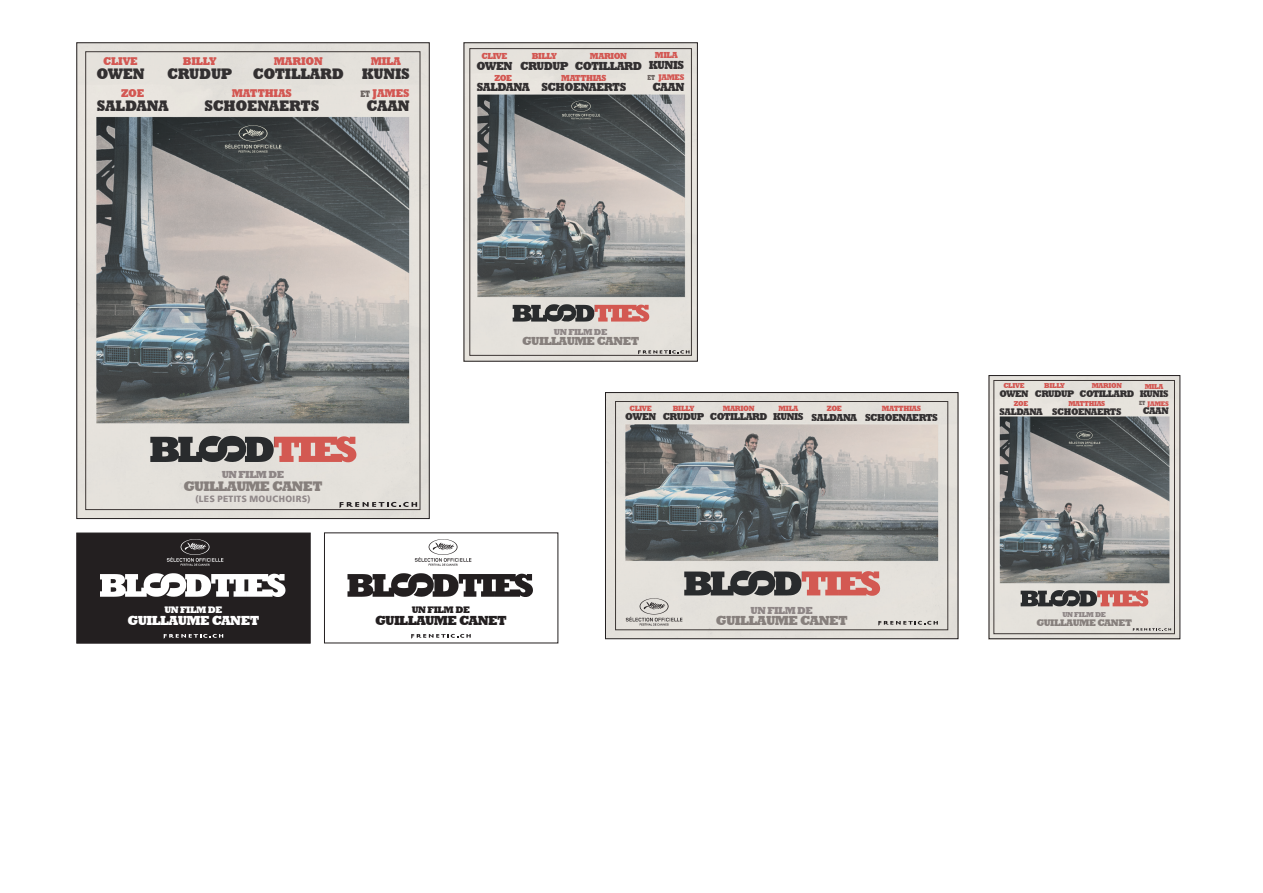
<style>
.page{position:relative;width:1263px;height:893px;background:#fff}
.page>*{position:absolute;margin:0;border:0;box-sizing:border-box;transform-origin:0 0}
.t1{font:800 15.6px "Rockwell";letter-spacing:-.02em;color:#333031;scale:.89 1}
.t2{font:800 14.25px "Rockwell";letter-spacing:-.05em;color:#867f7c;scale:.96 1}
.t3{font:800 13.5px "Rockwell";letter-spacing:-.05em;color:#fff;scale:.96 1}
.t4{font:800 13.5px "Rockwell";letter-spacing:-.05em;color:#231f20;scale:.96 1}
.t5{font:800 13.5px "Rockwell";letter-spacing:-.05em;color:#867f7c;scale:.96 1}
.t6{font:800 12px "Rockwell";letter-spacing:-.05em;color:#333031;scale:.89 1}
.t7{font:800 12px "Rockwell";letter-spacing:-.05em;color:#867f7c;scale:.96 1}
.t8{font:800 11.55px "Rockwell";letter-spacing:-.02em;color:#d35752;scale:.89 1}
.t9{font:800 10.5px "Rockwell";letter-spacing:-.05em;color:#8e8686;scale:.96 1}
.t10{font:800 10.35px "Rockwell";letter-spacing:-.05em;color:#333031;scale:.88 1}
.t11{font:800 9.9px "Rockwell";letter-spacing:-.05em;color:#333031;scale:.88 1}
.t12{font:800 9.9px "Rockwell";letter-spacing:-.05em;color:#867f7c;scale:.95 1}
.t13{font:800 9.75px "Rockwell";letter-spacing:-.05em;color:#fff;scale:.96 1}
.t14{font:800 9.75px "Rockwell";letter-spacing:-.05em;color:#231f20;scale:.96 1}
.t15{font:800 9.45px "Rockwell";color:#6b6360;scale:.7 1}
.t16{font:800 9px "Rockwell";letter-spacing:-.05em;color:#d35752;scale:.89 1}
.t17{font:900 9px "Frutiger BQ";letter-spacing:.045em;color:#908889;scale:.96 1}
.t18{font:800 9px "Rockwell";letter-spacing:-.05em;color:#8e8686;scale:.96 1}
.t19{font:800 8.4px "Rockwell";letter-spacing:-.05em;color:#d35752;scale:.89 1}
.t20{font:800 7.8px "Rockwell";letter-spacing:-.05em;color:#d35752;scale:.88 1}
.t21{font:800 7.5px "Rockwell";color:#6b6360;scale:.7 1}
.t22{font:800 7.35px "Rockwell";letter-spacing:-.05em;color:#d35752;scale:.88 1}
.t23{font:800 7.35px "Rockwell";letter-spacing:-.05em;color:#8e8686;scale:.95 1}
.t24{font:800 6.9px "Rockwell";letter-spacing:-.05em;color:#d35752;scale:.88 1}
.t25{font:800 6.15px "Rockwell";color:#6b6360;scale:.7 1}
</style>
<div class="page">
<svg style="left:76px;top:533px;width:235px;height:111px;background:#383435"></svg>
<img style="left:79px;top:45px;width:348px;height:472px">
<div style="left:85px;top:51px;width:335px;height:459px;border:1px solid #3d3735"></div>
<img style="left:150px;top:436px;width:89px;height:26px">
<img style="left:100px;top:573px;width:80px;height:24px">
<img style="left:223px;top:118px;width:60px;height:42px">
<svg style="left:340px;top:502px;width:77px;height:6px"></svg>
<img style="left:466px;top:45px;width:230px;height:314px">
<div style="left:470px;top:48px;width:222px;height:308px;border:1px solid #3d3735"></div>
<img style="left:513px;top:304px;width:58px;height:18px">
<img style="left:561px;top:96px;width:40px;height:28px">
<svg style="left:638px;top:350px;width:51px;height:4px"></svg>
<img style="left:607px;top:394px;width:349px;height:243px">
<div style="left:615px;top:401px;width:333px;height:229px;border:1px solid #3d3735"></div>
<img style="left:684px;top:571px;width:85px;height:24px">
<img style="left:624px;top:591px;width:60px;height:42px">
<svg style="left:868px;top:621px;width:77px;height:11px"></svg>
<img style="left:991px;top:377px;width:187px;height:260px">
<div style="left:994px;top:380px;width:181px;height:254px;border:1px solid #3d3735"></div>
<img style="left:1021px;top:590px;width:55px;height:16px">
<img style="left:1068px;top:427px;width:32px;height:23px">
<svg style="left:1103px;top:626px;width:68px;height:5px"></svg>
<img style="left:165px;top:532px;width:60px;height:42px">
<div style="left:605px;top:392px;width:353px;height:247px;border:1px solid #231f20"></div>
<div style="left:989px;top:375px;width:191px;height:264px;border:1px solid #231f20"></div>
<svg style="left:324px;top:532px;width:234px;height:111px"></svg>
<p class="t8" style="left:103px;top:55px;width:40px">CLIVE</p>
<p class="t1" style="left:96px;top:65px;width:56px">OWEN</p>
<p class="t8" style="left:183px;top:55px;width:39px">BILLY</p>
<p class="t1" style="left:167px;top:65px;width:75px">CRUDUP</p>
<p class="t8" style="left:274px;top:55px;width:57px">MARION</p>
<p class="t1" style="left:253px;top:65px;width:104px">COTILLARD</p>
<p class="t8" style="left:371px;top:55px;width:36px">MILA</p>
<p class="t1" style="left:362px;top:65px;width:55px">KUNIS</p>
<p class="t8" style="left:121px;top:87px;width:28px">ZOE</p>
<p class="t15" style="left:360px;top:88px;width:16px">ET</p>
<p class="t1" style="left:97px;top:96px;width:82px">SALDANA</p>
<p class="t8" style="left:232px;top:87px;width:69px">MATTHIAS</p>
<p class="t1" style="left:204px;top:96px;width:131px">SCHOENAERTS</p>
<p class="t8" style="left:373px;top:87px;width:43px">JAMES</p>
<p class="t1" style="left:366px;top:96px;width:50px">CAAN</p>
<p class="t16" style="left:481px;top:51px;width:31px">CLIVE</p>
<p class="t6" style="left:476px;top:59px;width:42px">OWEN</p>
<p class="t16" style="left:655px;top:50px;width:27px">MILA</p>
<p class="t6" style="left:649px;top:58px;width:41px">KUNIS</p>
<p class="t16" style="left:590px;top:51px;width:43px">MARION</p>
<p class="t6" style="left:575px;top:59px;width:77px">COTILLARD</p>
<p class="t16" style="left:532px;top:51px;width:30px">BILLY</p>
<p class="t6" style="left:520px;top:59px;width:56px">CRUDUP</p>
<p class="t16" style="left:494px;top:72px;width:22px">ZOE</p>
<p class="t21" style="left:648px;top:74px;width:12px">ET</p>
<p class="t6" style="left:477px;top:80px;width:61px">SALDANA</p>
<p class="t19" style="left:658px;top:73px;width:31px">JAMES</p>
<p class="t6" style="left:652px;top:80px;width:37px">CAAN</p>
<p class="t16" style="left:561px;top:72px;width:52px">MATTHIAS</p>
<p class="t6" style="left:541px;top:80px;width:97px">SCHOENAERTS</p>
<p class="t9" style="left:222px;top:468px;width:67px">UN FILM DE</p>
<p class="t2" style="left:183px;top:478px;width:147px">GUILLAUME CANET</p>
<p class="t17" style="left:195px;top:493px;width:122px">(LES PETITS MOUCHOIRS)</p>
<p class="t18" style="left:554px;top:326px;width:57px">UN FILM DE</p>
<p class="t7" style="left:522px;top:334px;width:124px">GUILLAUME CANET</p>
<p class="t22" style="left:1003px;top:382px;width:26px">CLIVE</p>
<p class="t11" style="left:999px;top:388px;width:35px">OWEN</p>
<p class="t22" style="left:1092px;top:382px;width:36px">MARION</p>
<p class="t11" style="left:1079px;top:388px;width:64px">COTILLARD</p>
<p class="t22" style="left:1044px;top:382px;width:25px">BILLY</p>
<p class="t11" style="left:1035px;top:388px;width:46px">CRUDUP</p>
<p class="t22" style="left:1145px;top:382px;width:23px">MILA</p>
<p class="t11" style="left:1140px;top:388px;width:34px">KUNIS</p>
<p class="t22" style="left:1014px;top:399px;width:18px">ZOE</p>
<p class="t25" style="left:1139px;top:400px;width:10px">ET</p>
<p class="t24" style="left:1147px;top:399px;width:26px">JAMES</p>
<p class="t11" style="left:1143px;top:405px;width:31px">CAAN</p>
<p class="t22" style="left:1068px;top:399px;width:44px">MATTHIAS</p>
<p class="t11" style="left:1052px;top:405px;width:80px">SCHOENAERTS</p>
<p class="t20" style="left:629px;top:404px;width:27px">CLIVE</p>
<p class="t11" style="left:999px;top:405px;width:51px">SALDANA</p>
<p class="t10" style="left:625px;top:411px;width:37px">OWEN</p>
<p class="t20" style="left:723px;top:404px;width:38px">MARION</p>
<p class="t10" style="left:710px;top:411px;width:67px">COTILLARD</p>
<p class="t20" style="left:673px;top:404px;width:26px">BILLY</p>
<p class="t10" style="left:663px;top:411px;width:49px">CRUDUP</p>
<p class="t20" style="left:779px;top:404px;width:24px">MILA</p>
<p class="t10" style="left:773px;top:411px;width:36px">KUNIS</p>
<p class="t20" style="left:827px;top:404px;width:19px">ZOE</p>
<p class="t10" style="left:811px;top:411px;width:53px">SALDANA</p>
<p class="t20" style="left:882px;top:404px;width:46px">MATTHIAS</p>
<p class="t10" style="left:865px;top:411px;width:84px">SCHOENAERTS</p>
<p class="t13" style="left:164px;top:604px;width:62px">UN FILM DE</p>
<p class="t3" style="left:128px;top:612px;width:139px">GUILLAUME CANET</p>
<p class="t14" style="left:412px;top:604px;width:62px">UN FILM DE</p>
<p class="t4" style="left:375px;top:612px;width:139px">GUILLAUME CANET</p>
<p class="t9" style="left:750px;top:605px;width:67px">UN FILM DE</p>
<p class="t5" style="left:716px;top:612px;width:139px">GUILLAUME CANET</p>
<p class="t23" style="left:1062px;top:610px;width:48px">UN FILM DE</p>
<p class="t12" style="left:1036px;top:617px;width:102px">GUILLAUME CANET</p>
</div>
